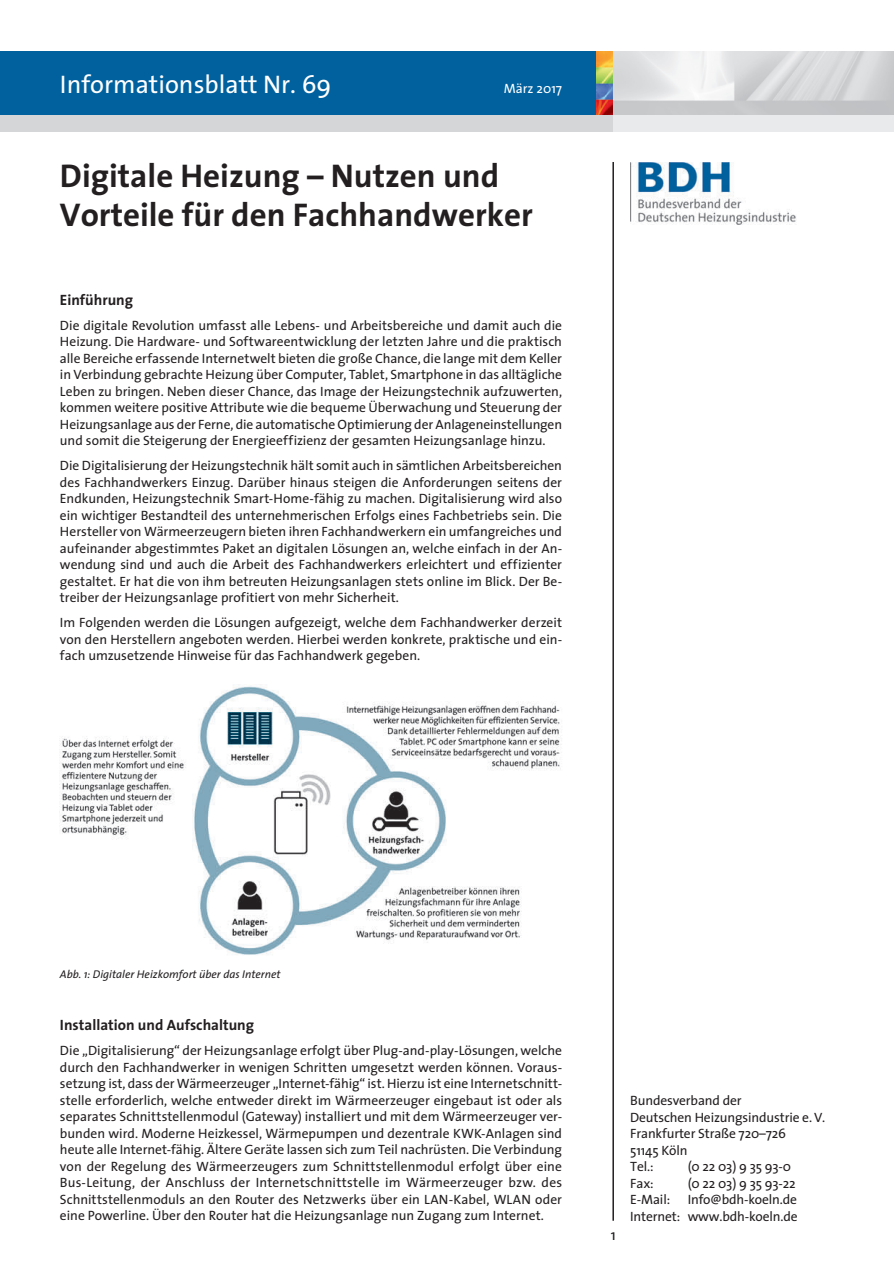
<style>
.page{position:relative;width:894px;height:1265px;background:#fff}
.page>*{position:absolute;margin:0;border:0;box-sizing:border-box;transform-origin:0 0}
.t1{font:700 33px/39px "The Sans";color:#231f20}
.t2{font:25.5px "The Sans";color:#fff}
.t3{font:700 15px "The Sans";color:#231f20}
.t4{font:15px "The Sans";color:#231f20}
.t5{font:13.5px/16.5px "The Sans";letter-spacing:-.01em;color:#231f20;text-align:justify}
.t6{font:13.5px "The Sans";color:#fff}
.t7{font:italic 11.25px "The Sans";color:#231f20}
</style>
<div class="page">
<hr style="left:612px;top:162px;width:1px;height:1059px;background:#231f20">
<img style="left:60px;top:686px;width:501px;height:269px">
<img style="left:596px;top:51px;width:17px;height:64px">
<svg style="left:613px;top:51px;width:280px;height:64px"></svg>
<div style="left:613px;top:115px;width:280px;height:16px;background:#e9eaeb"></div>
<div style="left:0;top:115px;width:613px;height:16px;background:#d5d6d8"></div>
<div style="left:0;top:51px;width:596px;height:64px;background:#00619e"></div>
<img style="left:630px;top:162px;width:166px;height:62px">
<h2 class="t2" style="left:60px;top:63px;width:273px">Informationsblatt Nr. 69</h2>
<p class="t6" style="left:503px;top:77px;width:60px">März 2017</p>
<h1 class="t1" style="left:60px;top:155px;width:474px">Digitale Heizung – Nutzen und<br>Vorteile für den Fachhandwerker</h1>
<p class="t3" style="left:60px;top:287px;width:75px">Einführung</p>
<p class="t5" style="left:60px;top:316px;width:503px">Die digitale Revolution umfasst alle Lebens- und Arbeitsbereiche und damit auch die Heizung. Die Hardware- und Softwareentwicklung der letzten Jahre und die praktisch alle Bereiche erfassende Internetwelt bieten die große Chance, die lange mit dem Keller in Verbindung gebrachte Heizung über Computer, Tablet, Smartphone in das alltägliche Leben zu bringen. Neben dieser Chance, das Image der Heizungstechnik aufzuwerten, kommen weitere positive Attribute wie die bequeme Überwachung und Steuerung der Heizungsanlage aus der Ferne, die automatische Optimierung der Anlageneinstellungen und somit die Steigerung der Energieeffizienz der gesamten Heizungsanlage hinzu.</p>
<p class="t5" style="left:60px;top:457px;width:503px">Die Digitalisierung der Heizungstechnik hält somit auch in sämtlichen Arbeitsbereichen des Fachhandwerkers Einzug. Darüber hinaus steigen die Anforderungen seitens der Endkunden, Heizungstechnik Smart-Home-fähig zu machen. Digitalisierung wird also ein wichtiger Bestandteil des unternehmerischen Erfolgs eines Fachbetriebs sein. Die Hersteller von Wärmeerzeugern bieten ihren Fachhandwerkern ein umfangreiches und aufeinander abgestimmtes Paket an digitalen Lösungen an, welche einfach in der An&shy;wendung sind und auch die Arbeit des Fachhandwerkers erleichtert und effizienter gestaltet. Er hat die von ihm betreuten Heizungsanlagen stets online im Blick. Der Be&shy;treiber der Heizungsanlage profitiert von mehr Sicherheit.</p>
<p class="t5" style="left:60px;top:614px;width:503px">Im Folgenden werden die Lösungen aufgezeigt, welche dem Fachhandwerker derzeit von den Herstellern angeboten werden. Hierbei werden konkrete, praktische und ein&shy;fach umzusetzende Hinweise für das Fachhandwerk gegeben.</p>
<p class="t7" style="left:60px;top:965px;width:222px">Abb. 1: Digitaler Heizkomfort über das Internet</p>
<p class="t3" style="left:60px;top:1012px;width:196px">Installation und Aufschaltung</p>
<p class="t5" style="left:60px;top:1042px;width:503px">Die „Digitalisierung“ der Heizungsanlage erfolgt über Plug-and-play-Lösungen, welche durch den Fachhandwerker in wenigen Schritten umgesetzt werden können. Voraus&shy;setzung ist, dass der Wärmeerzeuger „Internet-fähig“ ist. Hierzu ist eine Internetschnitt&shy;stelle erforderlich, welche entweder direkt im Wärmeerzeuger eingebaut ist oder als separates Schnittstellenmodul (Gateway) installiert und mit dem Wärmeerzeuger ver&shy;bunden wird. Moderne Heizkessel, Wärmepumpen und dezentrale KWK-Anlagen sind heute alle Internet-fähig. Ältere Geräte lassen sich zum Teil nachrüsten. Die Verbindung von der Regelung des Wärmeerzeugers zum Schnittstellenmodul erfolgt über eine Bus-Leitung, der Anschluss der Internetschnittstelle im Wärmeerzeuger bzw. des Schnittstellenmoduls an den Router des Netzwerks über ein LAN-Kabel, WLAN oder eine Powerline. Über den Router hat die Heizungsanlage nun Zugang zum Internet.</p>
<p class="t4" style="left:610px;top:1223px;width:7px">1</p>
<p class="t5" style="left:630px;top:1092px;width:196px;text-align:left">Bundesverband der<br>Deutschen Heizungsindustrie e. V.<br>Frankfurter Straße 720–726<br>51145 Köln<br>Tel.:</p>
<p class="t5" style="left:687px;top:1158px;width:105px">(0 22 03) 9 35 93-0</p>
<p class="t5" style="left:630px;top:1174px;width:25px">Fax:</p>
<p class="t5" style="left:687px;top:1174px;width:110px">(0 22 03) 9 35 93-22</p>
<p class="t5" style="left:630px;top:1191px;width:41px">E-Mail:</p>
<p class="t5" style="left:630px;top:1191px;width:169px;text-align:right">Info@bdh-koeln.de<br>Internet: www.bdh-koeln.de</p>
</div>
